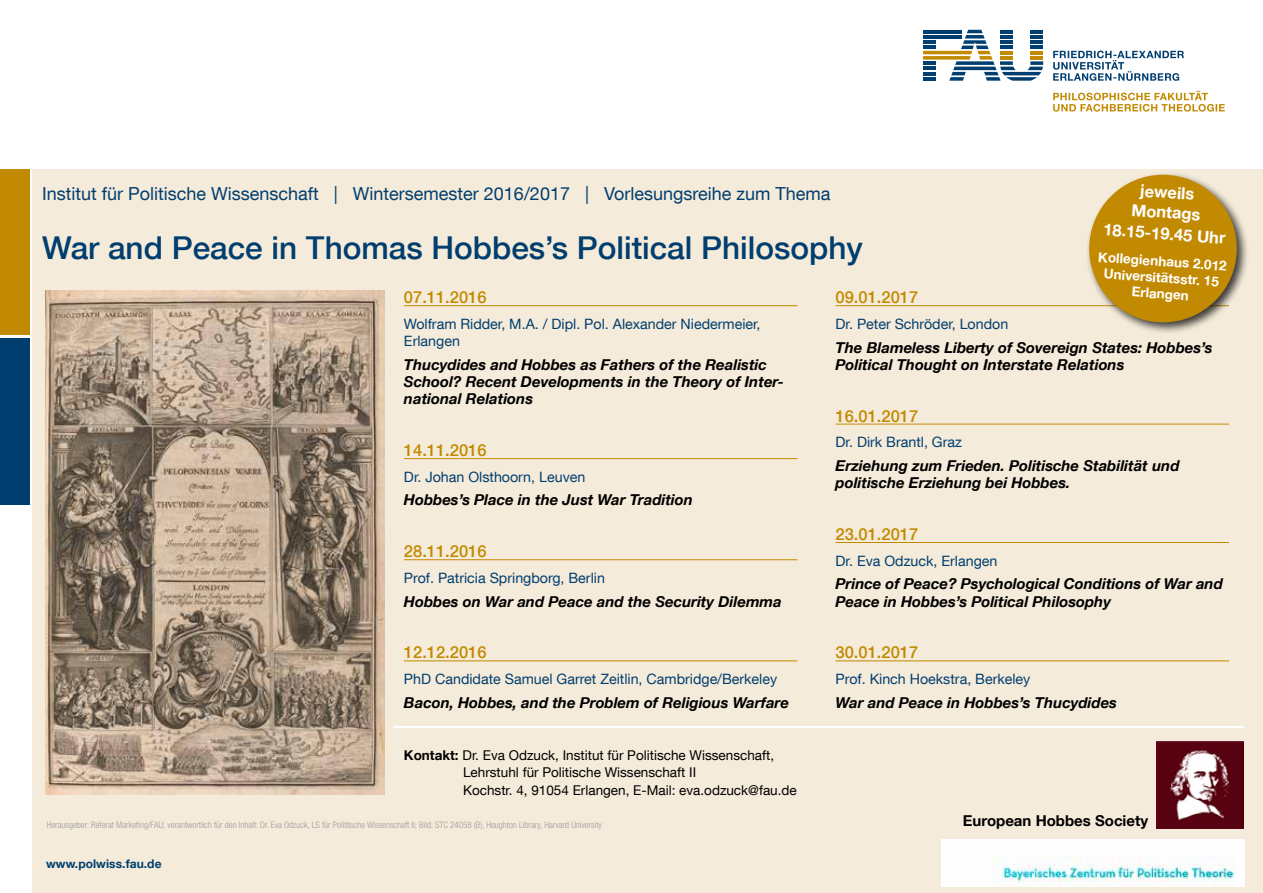
<style>
.page{position:relative;width:1263px;height:893px;background:#fff}
.page>*{position:absolute;margin:0;border:0;box-sizing:border-box;transform-origin:0 0}
.t1{font:500 31.5px "Helvetica Neue LT Com";color:#003e6f}
.t2{font:18px "Helvetica Neue LT Com";color:#003e6f}
.t3{font:500 16.5px "Helvetica Neue LT Com";color:#c28a00}
.t4{font:700 16.5px/19.8px "Helvetica Neue LT Com";color:#fff;text-align:center}
.t5{font:italic 700 15px/17.2px "Helvetica Neue LT Com";color:#000}
.t6{font:700 15px "Helvetica Neue LT Com";color:#000}
.t7{font:14.25px/17.2px "Helvetica Neue LT Com";color:#003e6f}
.t8{font:13.5px/17.2px "Helvetica Neue LT Com";color:#000}
.t9{font:700 13.5px/16.2px "Helvetica Neue LT Com";color:#fff;text-align:center}
.t10{font:700 12px "Helvetica Neue LT Com";letter-spacing:.005em;color:#003e6f}
.t11{font:300 condensed 9px "Helvetica Neue LT Com";color:#9c9c9d}
.s1{font-weight:700}
</style>
<div class="page">
<div style="left:32px;top:168px;width:1231px;height:725px;background:#f5ebda"></div>
<div style="left:0;top:168px;width:30px;height:169px;background:#c28a00"></div>
<div style="left:0;top:337px;width:30px;height:168px;background:#003e6f"></div>
<svg style="left:1053px;top:51px;width:131px;height:30px"></svg>
<svg style="left:923px;top:30px;width:120px;height:51px"></svg>
<svg style="left:1053px;top:91px;width:172px;height:21px"></svg>
<img style="left:45px;top:290px;width:340px;height:504px">
<hr style="left:404px;top:305px;width:393px;height:1px;background:#c28a00">
<hr style="left:404px;top:458px;width:393px;height:1px;background:#c28a00">
<hr style="left:404px;top:559px;width:393px;height:1px;background:#c28a00">
<hr style="left:404px;top:660px;width:393px;height:1px;background:#c28a00">
<hr style="left:836px;top:305px;width:393px;height:1px;background:#c28a00">
<hr style="left:836px;top:424px;width:393px;height:1px;background:#c28a00">
<hr style="left:836px;top:542px;width:393px;height:1px;background:#c28a00">
<hr style="left:836px;top:660px;width:393px;height:1px;background:#c28a00">
<hr style="left:0;top:335px;width:31px;height:3px;background:#fff">
<hr style="left:393px;top:726px;width:851px;height:1px;background:#fff">
<img style="left:1156px;top:741px;width:88px;height:88px">
<div style="left:1085px;top:171px;width:164px;height:164px;background:#000;opacity:.75"></div>
<div style="left:1089px;top:175px;width:148px;height:147px;background:#c28a00;border-radius:50%"></div>
<img style="left:941px;top:840px;width:303px;height:46px">
<p class="t4" style="left:1134px;top:180px;width:71px;rotate:4deg">jeweils<br>Montags</p>
<p class="t4" style="left:1104px;top:219px;width:124px;rotate:4deg">18.15-19.45 Uhr</p>
<p class="t9" style="left:1099px;top:248px;width:130px;rotate:4deg">Kollegienhaus 2.012<br>Universitätsstr. 15<br>Erlangen</p>
<p class="t2" style="left:42px;top:182px;width:790px">Institut für Politische Wissenschaft | Wintersemester 2016/2017 | Vorlesungsreihe zum Thema</p>
<h1 class="t1" style="left:42px;top:229px;width:822px">War and Peace in Thomas Hobbes’s Political Philosophy</h1>
<p class="t3" style="left:404px;top:287px;width:84px">07.11.2016</p>
<p class="t7" style="left:404px;top:315px;width:358px">Wolfram Ridder, M.A. / Dipl. Pol. Alexander Niedermeier,<br>Erlangen</p>
<p class="t5" style="left:404px;top:355px;width:382px">Thucydides and Hobbes as Fathers of the Realistic<br>School? Recent Developments in the Theory of Inter&shy;national Relations</p>
<p class="t3" style="left:404px;top:440px;width:84px">14.11.2016</p>
<p class="t7" style="left:404px;top:468px;width:183px">Dr. Johan Olsthoorn, Leuven</p>
<p class="t5" style="left:404px;top:491px;width:290px">Hobbes’s Place in the Just War Tradition</p>
<p class="t3" style="left:404px;top:541px;width:84px">28.11.2016</p>
<p class="t7" style="left:404px;top:569px;width:202px">Prof. Patricia Springborg, Berlin</p>
<p class="t5" style="left:404px;top:592px;width:379px">Hobbes on War and Peace and the Security Dilemma</p>
<p class="t3" style="left:404px;top:643px;width:84px">12.12.2016</p>
<p class="t7" style="left:404px;top:670px;width:375px">PhD Candidate Samuel Garret Zeitlin, Cambridge/Berkeley</p>
<p class="t5" style="left:404px;top:693px;width:387px">Bacon, Hobbes, and the Problem of Religious Warfare</p>
<p class="t3" style="left:836px;top:287px;width:84px">09.01.2017</p>
<p class="t7" style="left:836px;top:315px;width:174px">Dr. Peter Schröder, London</p>
<p class="t5" style="left:836px;top:338px;width:378px">The Blameless Liberty of Sovereign States: Hobbes’s<br>Political Thought on Interstate Relations</p>
<p class="t3" style="left:836px;top:406px;width:84px">16.01.2017</p>
<p class="t7" style="left:836px;top:433px;width:128px">Dr. Dirk Brantl, Graz</p>
<p class="t5" style="left:836px;top:457px;width:345px">Erziehung zum Frieden. Politische Stabilität und politische Erziehung bei Hobbes.</p>
<p class="t3" style="left:836px;top:524px;width:84px">23.01.2017</p>
<p class="t7" style="left:836px;top:552px;width:163px">Dr. Eva Odzuck, Erlangen</p>
<p class="t5" style="left:836px;top:575px;width:389px">Prince of Peace? Psychological Conditions of War and<br>Peace in Hobbes’s Political Philosophy</p>
<p class="t3" style="left:836px;top:643px;width:84px">30.01.2017</p>
<p class="t7" style="left:836px;top:670px;width:196px">Prof. Kinch Hoekstra, Berkeley</p>
<p class="t5" style="left:836px;top:693px;width:283px">War and Peace in Hobbes’s Thucydides</p>
<p class="t8" style="left:463px;top:746px;width:335px;text-indent:-59px"><span class="s1">Kontakt:</span> Dr. Eva Odzuck, Institut für Politische Wissenschaft,<br>Lehrstuhl für Politische Wissenschaft II<br>Kochstr. 4, 91054 Erlangen, E-Mail: eva.odzuck@fau.de</p>
<p class="t11" style="left:47px;top:820px;width:557px">Herausgeber: Referat Marketing/FAU; verantwortlich für den Inhalt: Dr. Eva Odzuck, LS für Polititsche Wissenschaft II; Bild: STC 24058 (B), Houghton Library, Harvard University</p>
<p class="t6" style="left:963px;top:811px;width:187px">European Hobbes Society</p>
<p class="t10" style="left:46px;top:856px;width:117px">www.polwiss.fau.de</p>
</div>
